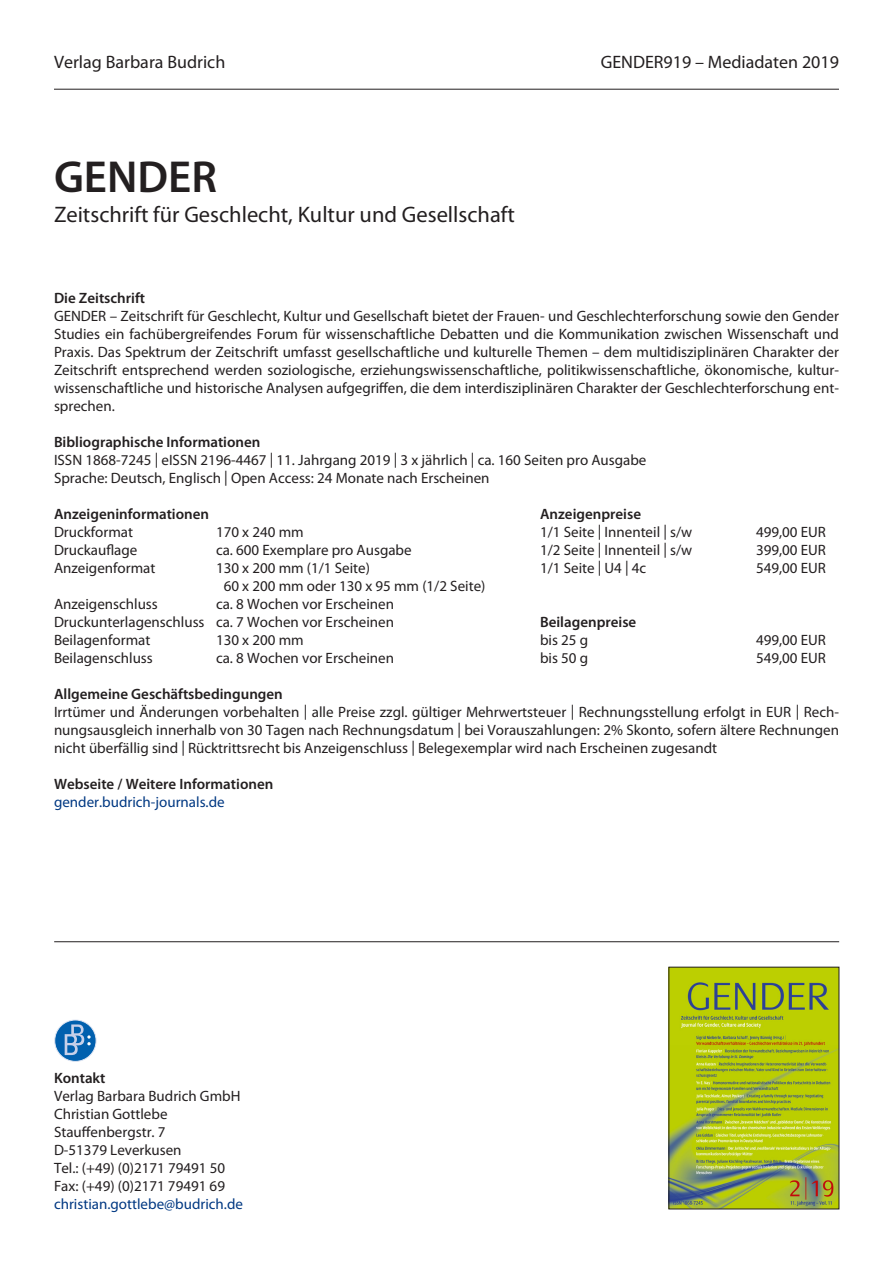
<style>
.page{position:relative;width:893px;height:1263px;background:#fff}
.page>*{position:absolute;margin:0;border:0;box-sizing:border-box;transform-origin:0 0}
.t1{font:600 45px "Myriad Pro";color:#231f20}
.t2{font:22.5px "Myriad Pro";color:#231f20}
.t3{font:18px "Myriad Pro";color:#231f20}
.t4{font:15px/18px "Myriad Pro";color:#231f20;text-align:justify}
.t5{font:600 15px "Myriad Pro";color:#231f20}
.t6{font:15px "Myriad Pro";color:#003882}
.s1{color:#fff}
</style>
<div class="page">
<img style="left:671px;top:969px;width:166px;height:238px">
<hr style="left:54px;top:89px;width:785px;height:1px;background:#231f20">
<hr style="left:54px;top:941px;width:785px;height:1px;background:#231f20">
<svg style="left:55px;top:1020px;width:41px;height:41px"></svg>
<div style="left:54px;top:1020px;width:42px;height:42px;border:1px solid #e0e6f3;border-radius:50%"></div>
<svg style="left:65px;top:1024px;width:26px;height:31px"></svg>
<p class="t3" style="left:54px;top:50px;width:173px">Verlag Barbara Budrich</p>
<p class="t3" style="left:601px;top:50px;width:240px">GENDER919 – Mediadaten 2019</p>
<p class="t1" style="left:54px;top:148px;width:165px">GENDER</p>
<p class="t2" style="left:54px;top:201px;width:462px">Zeitschrift für Geschlecht, Kultur und Gesellschaft</p>
<p class="t5" style="left:54px;top:288px;width:93px">Die Zeitschrift</p>
<p class="t4" style="left:54px;top:306px;width:786px">GENDER – Zeitschrift für Geschlecht, Kultur und Gesellschaft bietet der Frauen- und Geschlechterforschung sowie den Gender Studies ein fachübergreifendes Forum für wissenschaftliche Debatten und die Kommunikation zwischen Wissenschaft und Praxis. Das Spektrum der Zeitschrift umfasst gesellschaftliche und kulturelle Themen – dem multidisziplinären Charakter der Zeitschrift entsprechend werden soziologische, erziehungswissenschaftliche, politikwissenschaftliche, ökonomische, kultur&shy;wissenschaftliche und historische Analysen aufgegriffen, die dem interdisziplinären Charakter der Geschlechterforschung ent&shy;sprechen.</p>
<p class="t5" style="left:54px;top:432px;width:208px">Bibliographische Informationen</p>
<p class="t4" style="left:54px;top:450px;width:594px">ISSN 1868-7245 | eISSN 2196-4467 | 11. Jahrgang 2019 | 3 x jährlich | ca. 160 Seiten pro Ausgabe</p>
<p class="t4" style="left:54px;top:468px;width:437px">Sprache: Deutsch, Englisch | Open Access: 24 Monate nach Erscheinen</p>
<p class="t5" style="left:54px;top:504px;width:157px">Anzeigeninformationen</p>
<p class="t5" style="left:540px;top:504px;width:103px">Anzeigenpreise</p>
<p class="t4" style="left:54px;top:522px;width:81px">Druckformat</p>
<p class="t4" style="left:216px;top:522px;width:89px">170 x 240 mm</p>
<p class="t4" style="left:540px;top:522px;width:154px">1/1 Seite | Innenteil | s/w</p>
<p class="t4" style="left:756px;top:522px;width:71px">499,00 EUR</p>
<p class="t4" style="left:54px;top:540px;width:85px">Druckauflage</p>
<p class="t4" style="left:216px;top:540px;width:197px">ca. 600 Exemplare pro Ausgabe</p>
<p class="t4" style="left:540px;top:540px;width:154px">1/2 Seite | Innenteil | s/w</p>
<p class="t4" style="left:756px;top:540px;width:71px">399,00 EUR</p>
<p class="t4" style="left:54px;top:558px;width:103px">Anzeigenformat</p>
<p class="t4" style="left:216px;top:558px;width:155px">130 x 200 mm (1/1 Seite)</p>
<p class="t4" style="left:540px;top:558px;width:108px">1/1 Seite | U4 | 4c</p>
<p class="t4" style="left:756px;top:558px;width:71px">549,00 EUR</p>
<p class="t4" style="left:216px;top:576px;width:271px"><span class="s1">1</span>60 x 200 mm oder 130 x 95 mm (1/2 Seite)</p>
<p class="t4" style="left:54px;top:594px;width:105px">Anzeigenschluss</p>
<p class="t4" style="left:216px;top:594px;width:180px">ca. 8 Wochen vor Erscheinen</p>
<p class="t4" style="left:54px;top:612px;width:342px">Druckunterlagenschluss ca. 7 Wochen vor Erscheinen</p>
<p class="t5" style="left:540px;top:612px;width:98px">Beilagenpreise</p>
<p class="t4" style="left:54px;top:630px;width:98px">Beilagenformat</p>
<p class="t4" style="left:216px;top:630px;width:89px">130 x 200 mm</p>
<p class="t4" style="left:540px;top:630px;width:50px">bis 25 g</p>
<p class="t4" style="left:756px;top:630px;width:71px">499,00 EUR</p>
<p class="t4" style="left:54px;top:648px;width:100px">Beilagenschluss</p>
<p class="t4" style="left:216px;top:648px;width:180px">ca. 8 Wochen vor Erscheinen</p>
<p class="t4" style="left:540px;top:648px;width:50px">bis 50 g</p>
<p class="t4" style="left:756px;top:648px;width:71px">549,00 EUR</p>
<p class="t5" style="left:54px;top:684px;width:230px">Allgemeine Geschäftsbedingungen</p>
<p class="t4" style="left:54px;top:702px;width:786px">Irrtümer und Änderungen vorbehalten | alle Preise zzgl. gültiger Mehrwertsteuer | Rechnungsstellung erfolgt in EUR | Rech&shy;nungsausgleich innerhalb von 30 Tagen nach Rechnungsdatum | bei Vorauszahlungen: 2% Skonto, sofern ältere Rechnungen nicht überfällig sind | Rücktrittsrecht bis Anzeigenschluss | Belegexemplar wird nach Erscheinen zugesandt</p>
<p class="t5" style="left:54px;top:774px;width:221px">Webseite / Weitere Informationen</p>
<p class="t6" style="left:54px;top:792px;width:172px">gender.budrich-journals.de</p>
<p class="t5" style="left:54px;top:1068px;width:53px">Kontakt</p>
<p class="t4" style="left:54px;top:1087px;width:188px">Verlag Barbara Budrich GmbH</p>
<p class="t4" style="left:54px;top:1105px;width:115px">Christian Gottlebe</p>
<p class="t4" style="left:54px;top:1123px;width:113px">Stauffenbergstr. 7</p>
<p class="t4" style="left:54px;top:1141px;width:129px">D-51379 Leverkusen</p>
<p class="t4" style="left:54px;top:1159px;width:173px">Tel.: (+49) (0)2171 79491 50</p>
<p class="t4" style="left:54px;top:1177px;width:173px">Fax: (+49) (0)2171 79491 69</p>
<p class="t6" style="left:54px;top:1195px;width:191px">christian.gottlebe@budrich.de</p>
</div>
